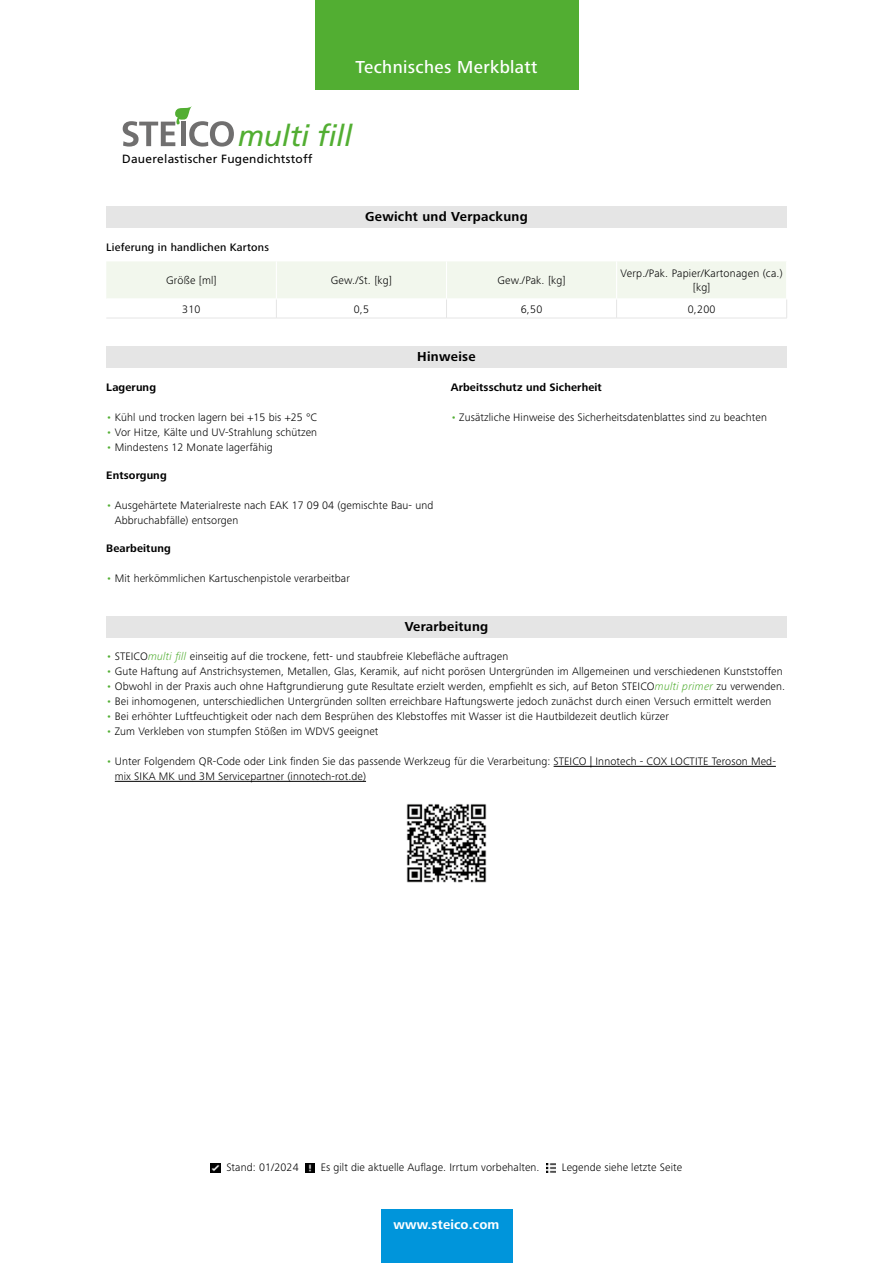
<style>
.page{position:relative;width:893px;height:1263px;background:#fff}
.page>*{position:absolute;margin:0;border:0;box-sizing:border-box;transform-origin:0 0}
.t1{font:italic 29.7px "Frutiger";letter-spacing:-.01em;color:#52ae32}
.t2{font:500 18px "Frutiger Next LTW1 G";letter-spacing:.02em;color:#fff}
.t3{font:700 13.5px "Frutiger Next LTW1 G";letter-spacing:.02em;color:#000}
.t4{font:700 13.5px "Frutiger Next LTW1 G";letter-spacing:.01em;color:#fff}
.t5{font:12px "Frutiger";letter-spacing:.02em;color:#000}
.t6{font:300 11.25px/15px "Frutiger Next LTW1 G";letter-spacing:.01em;color:#000}
.t7{font:700 11.25px "Frutiger Next LTW1 G";letter-spacing:.01em;color:#000}
.t8{font:500 11.25px "Frutiger Next LTW1 G";letter-spacing:.02em;color:#000}
.s1{color:#52ae32}
.s2{font-style:italic;color:#52ae32}
</style>
<div class="page">
<svg style="left:123px;top:106px;width:111px;height:41px"></svg>
<div style="left:106px;top:206px;width:681px;height:21px;background:#e5e5e5"></div>
<svg style="left:106px;top:261px;width:681px;height:57px"></svg>
<hr style="left:106px;top:318px;width:170px;height:1px;background:#e5e5e5">
<hr style="left:276px;top:318px;width:170px;height:1px;background:#e5e5e5">
<hr style="left:446px;top:318px;width:171px;height:1px;background:#e5e5e5">
<hr style="left:617px;top:318px;width:170px;height:1px;background:#e5e5e5">
<div style="left:106px;top:346px;width:681px;height:22px;background:#e5e5e5"></div>
<div style="left:106px;top:616px;width:681px;height:21px;background:#e5e5e5"></div>
<hr style="left:554px;top:766px;width:222px;height:1px;background:#000">
<hr style="left:115px;top:781px;width:251px;height:1px;background:#000">
<img style="left:406px;top:804px;width:81px;height:79px">
<div style="left:315px;top:0;width:263px;height:89px;background:#52ae32"></div>
<div style="left:381px;top:1210px;width:131px;height:53px;background:#0095db"></div>
<svg style="left:211px;top:1163px;width:9px;height:9px"></svg>
<svg style="left:305px;top:1163px;width:9px;height:9px"></svg>
<svg style="left:546px;top:1163px;width:9px;height:9px"></svg>
<h2 class="t2" style="left:355px;top:56px;width:184px">Technisches Merkblatt</h2>
<h1 class="t1" style="left:238px;top:119px;width:116px">multi fill</h1>
<p class="t5" style="left:122px;top:151px;width:192px">Dauerelastischer Fugendichtstoff</p>
<p class="t3" style="left:365px;top:209px;width:164px">Gewicht und Verpackung</p>
<p class="t8" style="left:106px;top:240px;width:164px">Lieferung in handlichen Kartons</p>
<p class="t6" style="left:166px;top:273px;width:52px">Größe [ml]</p>
<p class="t6" style="left:331px;top:273px;width:62px">Gew./St. [kg]</p>
<p class="t6" style="left:497px;top:273px;width:70px">Gew./Pak. [kg]</p>
<p class="t6" style="left:620px;top:267px;width:164px;line-height:13.5px;text-align:center">Verp./Pak. Papier/Kartonagen (ca.) [kg]</p>
<p class="t6" style="left:182px;top:301px;width:20px">310</p>
<p class="t6" style="left:354px;top:301px;width:17px">0,5</p>
<p class="t6" style="left:521px;top:301px;width:23px">6,50</p>
<p class="t6" style="left:688px;top:301px;width:29px">0,200</p>
<p class="t3" style="left:417px;top:349px;width:60px">Hinweise</p>
<p class="t7" style="left:106px;top:380px;width:51px">Lagerung</p>
<p class="t6" style="left:106px;top:409px;width:212px"><span class="s1">•</span> Kühl und trocken lagern bei +15 bis +25 °C</p>
<p class="t6" style="left:106px;top:424px;width:212px"><span class="s1">•</span> Vor Hitze, Kälte und UV-Strahlung schützen</p>
<p class="t6" style="left:106px;top:439px;width:168px"><span class="s1">•</span> Mindestens 12 Monate lagerfähig</p>
<p class="t7" style="left:106px;top:469px;width:62px">Entsorgung</p>
<p class="t6" style="left:115px;top:498px;width:320px;text-indent:-9px"><span class="s1">•</span> Ausgehärtete Materialreste nach EAK 17 09 04 (gemischte Bau- und<br>Abbruchabfälle) entsorgen</p>
<p class="t7" style="left:106px;top:542px;width:66px">Bearbeitung</p>
<p class="t6" style="left:106px;top:571px;width:245px"><span class="s1">•</span> Mit herkömmlichen Kartuschenpistole verarbeitbar</p>
<p class="t7" style="left:451px;top:380px;width:153px">Arbeitsschutz und Sicherheit</p>
<p class="t6" style="left:451px;top:409px;width:318px"><span class="s1">•</span> Zusätzliche Hinweise des Sicherheitsdatenblattes sind zu beachten</p>
<p class="t3" style="left:405px;top:618px;width:85px">Verarbeitung</p>
<p class="t6" style="left:106px;top:649px;width:404px"><span class="s1">•</span> STEICO<span class="s2">multi fill</span> einseitig auf die trockene, fett- und staubfreie Klebefläche auftragen</p>
<p class="t6" style="left:106px;top:664px;width:678px"><span class="s1">•</span> Gute Haftung auf Anstrichsystemen, Metallen, Glas, Keramik, auf nicht porösen Untergründen im Allgemeinen und verschiedenen Kunststoffen</p>
<p class="t6" style="left:106px;top:679px;width:680px"><span class="s1">•</span> Obwohl in der Praxis auch ohne Haftgrundierung gute Resultate erzielt werden, empfiehlt es sich, auf Beton STEICO<span class="s2">multi primer</span> zu verwenden.</p>
<p class="t6" style="left:106px;top:694px;width:667px"><span class="s1">•</span> Bei inhomogenen, unterschiedlichen Untergründen sollten erreichbare Haftungswerte jedoch zunächst durch einen Versuch ermittelt werden</p>
<p class="t6" style="left:106px;top:709px;width:564px"><span class="s1">•</span> Bei erhöhter Luftfeuchtigkeit oder nach dem Besprühen des Klebstoffes mit Wasser ist die Hautbildezeit deutlich kürzer</p>
<p class="t6" style="left:106px;top:724px;width:274px"><span class="s1">•</span> Zum Verkleben von stumpfen Stößen im WDVS geeignet</p>
<p class="t6" style="left:115px;top:754px;width:663px;text-indent:-9px"><span class="s1">•</span> Unter Folgendem QR-Code oder Link finden Sie das passende Werkzeug für die Verarbeitung: STEICO | Innotech - COX LOCTITE Teroson Med&shy;mix SIKA MK und 3M Servicepartner (innotech-rot.de)</p>
<p class="t6" style="left:226px;top:1160px;width:74px">Stand: 01/2024</p>
<p class="t6" style="left:321px;top:1160px;width:220px">Es gilt die aktuelle Auflage. Irrtum vorbehalten.</p>
<p class="t6" style="left:562px;top:1160px;width:122px">Legende siehe letzte Seite</p>
<p class="t4" style="left:394px;top:1217px;width:107px">www.steico.com</p>
</div>
